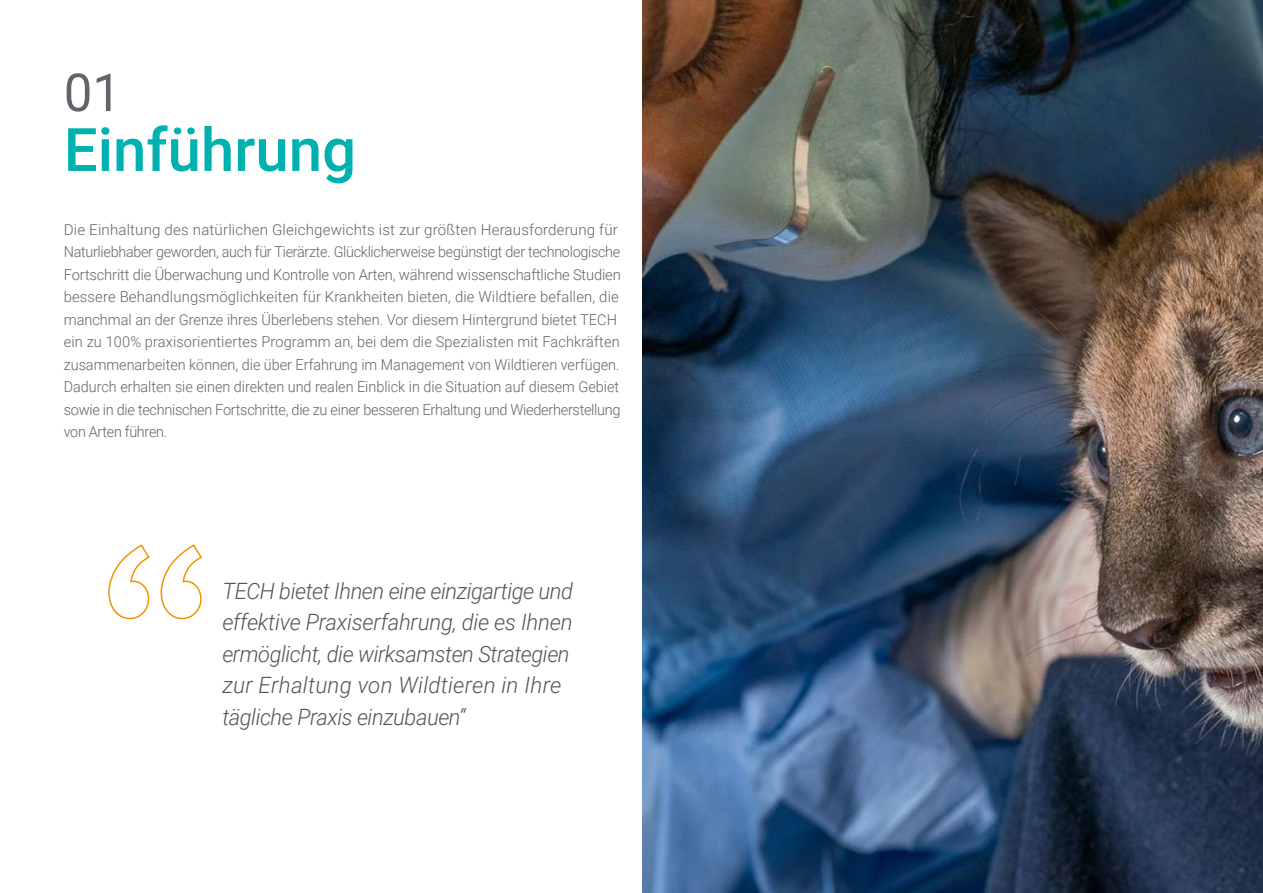
<style>
.page{position:relative;width:1263px;height:893px;background:#fff}
.page>*{position:absolute;margin:0;border:0;box-sizing:border-box;transform-origin:0 0}
.t1{font:500 60px "Roboto";color:#00b2af}
.t2{font:52.5px "Roboto";color:#61646a}
.t3{font:italic 300 22.5px/31.5px "Roboto";letter-spacing:-.02em;color:#52555b}
.t4{font:300 15px/22.5px "Roboto";color:#61646a}
</style>
<div class="page">
<svg style="left:108px;top:544px;width:94px;height:76px"></svg>
<img style="left:642px;top:0;width:621px;height:893px">
<h2 class="t2" style="left:64px;top:56px;width:59px">01</h2>
<h1 class="t1" style="left:64px;top:108px;width:294px">Einführung</h1>
<p class="t4" style="left:64px;top:217px;width:558px">Die Einhaltung des natürlichen Gleichgewichts ist zur größten Herausforderung für Naturliebhaber geworden, auch für Tierärzte. Glücklicherweise begünstigt der technologische Fortschritt die Überwachung und Kontrolle von Arten, während wissenschaftliche Studien bessere Behandlungsmöglichkeiten für Krankheiten bieten, die Wildtiere befallen, die manchmal an der Grenze ihres Überlebens stehen. Vor diesem Hintergrund bietet TECH ein zu 100% praxisorientiertes Programm an, bei dem die Spezialisten mit Fachkräften zusammenarbeiten können, die über Erfahrung im Management von Wildtieren verfügen.<br>Dadurch erhalten sie einen direkten und realen Einblick in die Situation auf diesem Gebiet sowie in die technischen Fortschritte, die zu einer besseren Erhaltung und Wiederherstellung von Arten führen.</p>
<h3 class="t3" style="left:222px;top:574px;width:352px">TECH bietet Ihnen eine einzigartige und effektive Praxiserfahrung, die es Ihnen ermöglicht, die wirksamsten Strategien zur Erhaltung von Wildtieren in Ihre tägliche Praxis einzubauen“</h3>
</div>
